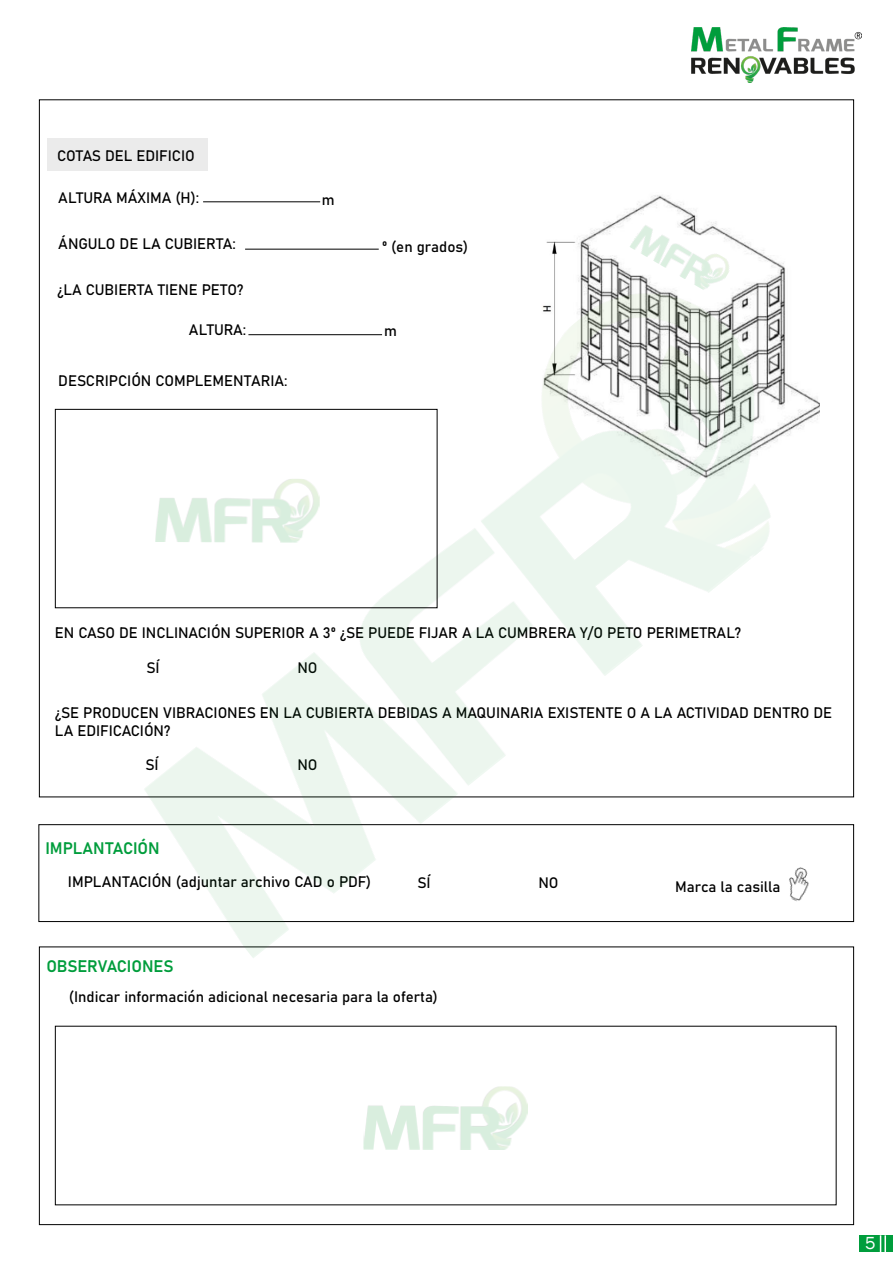
<style>
.page{position:relative;width:893px;height:1263px;background:#fff}
.page>*{position:absolute;margin:0;border:0;box-sizing:border-box;transform-origin:0 0}
.t1{font:18px "Franklin Gothic";color:#fff}
.t2{font:16.5px "Bahnschrift";letter-spacing:-.01em;color:#009d3c}
.t3{font:15px/18px "Bahnschrift";color:#000}
</style>
<div class="page">
<img style="left:692px;top:27px;width:169px;height:56px">
<div style="left:860px;top:1235px;width:33px;height:17px;background:#009d3c"></div>
<svg style="left:880px;top:1235px;width:1px;height:17px"></svg>
<hr style="left:884px;top:1235px;width:2px;height:20px;background:#fff">
<div style="left:48px;top:138px;width:160px;height:33px;background:#ebebeb"></div>
<hr style="left:203px;top:201px;width:117px;height:1px;background:#000">
<hr style="left:245px;top:249px;width:134px;height:1px;background:#000">
<img style="left:546px;top:195px;width:209px;height:55px">
<img style="left:69px;top:250px;width:781px;height:708px">
<img style="left:629px;top:214px;width:105px;height:83px">
<div style="left:55px;top:409px;width:382px;height:199px;border:1px solid #000"></div>
<img style="left:155px;top:478px;width:165px;height:65px">
<img style="left:363px;top:1086px;width:165px;height:64px">
<p class="t3" style="left:57px;top:146px;width:139px">COTAS DEL EDIFICIO</p>
<p class="t3" style="left:58px;top:188px;width:142px">ALTURA MÁXIMA (H):</p>
<p class="t3" style="left:58px;top:234px;width:179px">ÁNGULO DE LA CUBIERTA:</p>
<p class="t3" style="left:57px;top:280px;width:188px">¿LA CUBIERTA TIENE PETO?</p>
<p class="t3" style="left:189px;top:320px;width:59px">ALTURA:</p>
<p class="t3" style="left:58px;top:370px;width:231px">DESCRIPCIÓN COMPLEMENTARIA:</p>
<p class="t3" style="left:322px;top:189px;width:14px">m</p>
<p class="t3" style="left:382px;top:237px;width:88px">º (en grados)</p>
<p class="t3" style="left:384px;top:321px;width:14px">m</p>
<p class="t3" style="left:55px;top:622px;width:688px">EN CASO DE INCLINACIÓN SUPERIOR A 3º ¿SE PUEDE FIJAR A LA CUMBRERA Y/O PETO PERIMETRAL?</p>
<p class="t3" style="left:147px;top:658px;width:15px">SÍ</p>
<p class="t3" style="left:297px;top:658px;width:22px">NO</p>
<p class="t3" style="left:55px;top:702px;width:779px">¿SE PRODUCEN VIBRACIONES EN LA CUBIERTA DEBIDAS A MAQUINARIA EXISTENTE O A LA ACTIVIDAD DENTRO DE<br>LA EDIFICACIÓN?</p>
<p class="t3" style="left:145px;top:755px;width:15px">SÍ</p>
<p class="t2" style="left:45px;top:836px;width:116px">IMPLANTACIÓN</p>
<p class="t3" style="left:297px;top:755px;width:22px">NO</p>
<p class="t3" style="left:68px;top:871px;width:305px">IMPLANTACIÓN (adjuntar archivo CAD o PDF)</p>
<p class="t2" style="left:46px;top:953px;width:129px">OBSERVACIONES</p>
<p class="t3" style="left:417px;top:872px;width:15px">SÍ</p>
<p class="t3" style="left:538px;top:872px;width:22px">NO</p>
<p class="t3" style="left:675px;top:877px;width:107px">Marca la casilla</p>
<p class="t3" style="left:69px;top:986px;width:371px">(Indicar información adicional necesaria para la oferta)</p>
<p class="t1" style="left:865px;top:1232px;width:12px">5</p>
</div>
